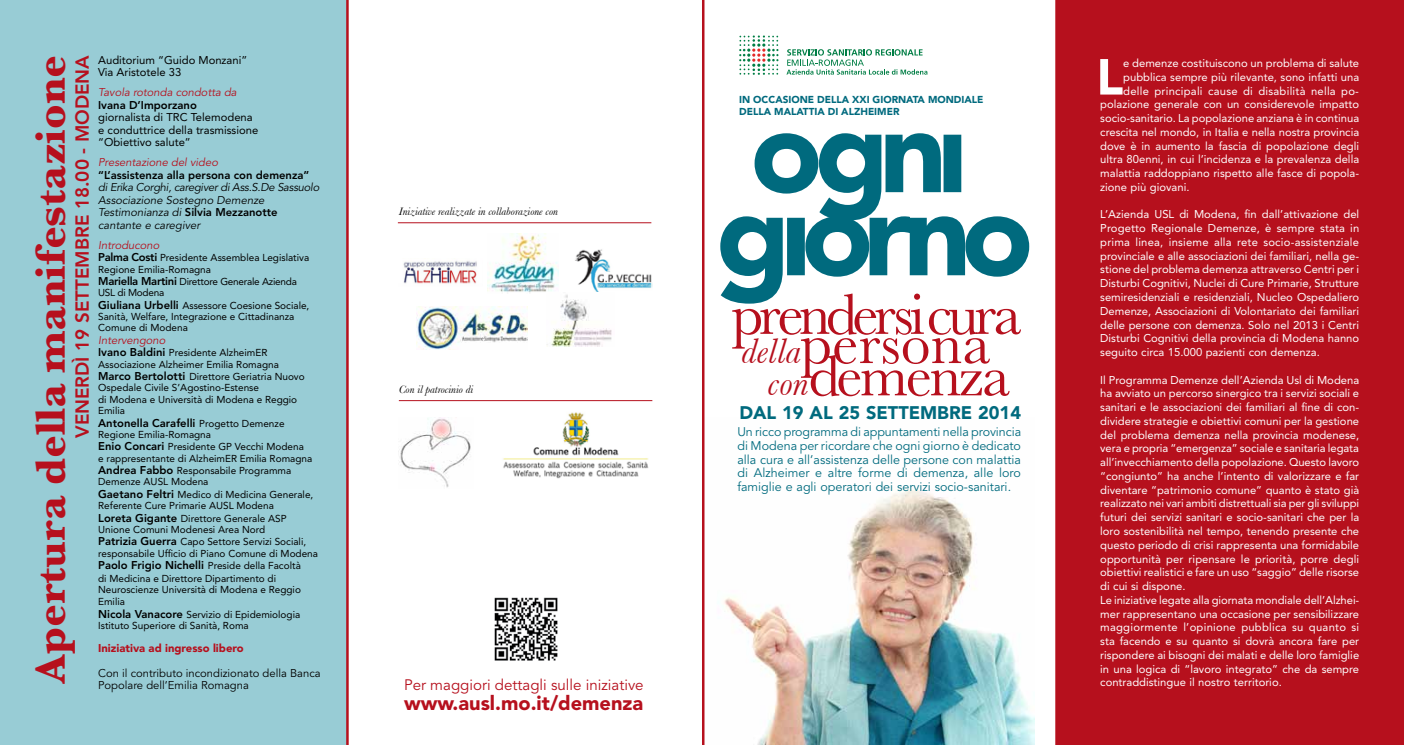
<style>
.page{position:relative;width:1404px;height:745px;background:#fff}
.page>*{position:absolute;margin:0;border:0;box-sizing:border-box;transform-origin:0 0}
.t1{font:900 118.12px "Avenir";color:#006a7e}
.t2{font:59.88px "Baskerville";letter-spacing:-.08em;color:#b6101d}
.t3{font:59.88px "Baskerville";color:#b6101d}
.t4{font:59.88px "Baskerville";letter-spacing:-.04em;color:#b6101d}
.t5{font:900 50.12px "Avenir";color:#fff}
.t6{font:700 43.75px "Baskerville";color:#b6101d}
.t7{font:900 20px "Avenir";color:#b6101d}
.t8{font:800 18.75px "Avenir";color:#b6101d}
.t9{font:900 18.12px "Avenir";color:#006a7e}
.t10{font:15.12px "Avenir";color:#b6101d}
.t11{font:12.5px/13.8px "Avenir";color:#006a7e;text-align:justify}
.t12{font:11.25px/13.8px "Avenir";color:#fff;text-align:justify}
.t13{font:800 11.25px "Avenir";color:#000}
.t14{font:italic 11.25px/12.5px "Avenir";color:#000}
.t15{font:11.25px/12.5px "Avenir";color:#000}
.t16{font:italic 11.25px "Avenir";color:#b6101d}
.t17{font:11.25px "Avenir";color:#000}
.t18{font:italic 11.25px "Baskerville";color:#000}
.t19{font:11.25px "Avenir";letter-spacing:.02em;color:#fff}
.t20{font:900 11.25px "Avenir";color:#b6101d}
.t21{font:10px/11.2px "Avenir";color:#000}
.t22{font:900 10px/11.2px "Avenir";color:#006a7e}
.t23{font:10px/11.2px "Avenir";letter-spacing:-.025em;color:#000}
.s1{font-weight:800;font-style:normal}
.s2{font-weight:800;font-size:11.25px}
.s3{font-weight:400;font-size:10px}
.s4{font-style:italic;font-size:36.88px}
</style>
<div class="page">
<div style="left:0;top:0;width:347px;height:744px;background:#98ccd5"></div>
<div style="left:1057px;top:0;width:346px;height:744px;background:#b6101d"></div>
<svg style="left:739px;top:35px;width:39px;height:40px"></svg>
<svg style="left:786px;top:49px;width:141px;height:26px"></svg>
<img style="left:494px;top:597px;width:64px;height:64px">
<img style="left:704px;top:417px;width:330px;height:327px">
<hr style="left:346px;top:0;width:2px;height:744px;background:#b6101d">
<hr style="left:702px;top:0;width:2px;height:744px;background:#b6101d">
<hr style="left:1055px;top:0;width:2px;height:744px;background:#b6101d">
<img style="left:400px;top:417px;width:71px;height:71px">
<img style="left:487px;top:233px;width:71px;height:60px">
<img style="left:416px;top:307px;width:111px;height:42px">
<img style="left:403px;top:261px;width:74px;height:23px">
<img style="left:575px;top:249px;width:77px;height:43px">
<img style="left:546px;top:292px;width:66px;height:54px">
<hr style="left:398px;top:222px;width:253px;height:1px;background:#b6101d">
<hr style="left:399px;top:400px;width:253px;height:1px;background:#b6101d">
<img style="left:503px;top:412px;width:146px;height:67px">
<h3 class="t8" style="left:71px;top:437px;width:383px;rotate:-90deg">Venerdì 19 settembre 18.00 - Modena</h3>
<h3 class="t6" style="left:25px;top:682px;width:628px;rotate:-90deg">Apertura della manifestazione</h3>
<p class="t15" style="left:98px;top:53px;width:151px">Auditorium “Guido Monzani”<br>Via Aristotele 33</p>
<p class="t16" style="left:98px;top:86px;width:140px">Tavola rotonda condotta da</p>
<p class="t13" style="left:98px;top:98px;width:100px">Ivana D’Imporzano</p>
<p class="t15" style="left:98px;top:111px;width:162px">giornalista di TRC Telemodena e conduttrice della trasmissione “Obiettivo salute”</p>
<p class="t16" style="left:98px;top:156px;width:121px">Presentazione del video</p>
<p class="t13" style="left:98px;top:168px;width:213px">“L’assistenza alla persona con demenza”</p>
<p class="t14" style="left:98px;top:181px;width:223px">di Erika Corghi, caregiver di Ass.S.De Sassuolo Associazione Sostegno Demenze Testimonianza di <span class="s1">Silvia Mezzanotte </span>cantante e caregiver</p>
<p class="t16" style="left:98px;top:238px;width:63px">Introducono</p>
<p class="t21" style="left:98px;top:252px;width:212px"><span class="s2">Palma Costi</span> Presidente Assemblea Legislativa<br>Regione Emilia-Romagna</p>
<p class="t23" style="left:98px;top:276px;width:200px"><span class="s2">Mariella Martini</span> Direttore Generale Azienda<br>USL di Modena</p>
<p class="t21" style="left:98px;top:299px;width:213px"><span class="s2">Giuliana Urbelli</span> Assessore Coesione Sociale,<br>Sanità, Welfare, Integrazione e Cittadinanza<br>Comune di Modena</p>
<p class="t16" style="left:98px;top:333px;width:69px">Intervengono</p>
<p class="t21" style="left:98px;top:347px;width:182px"><span class="s2">Ivano Baldini</span> Presidente AlzheimER<br>Associazione Alzheimer Emilia Romagna</p>
<p class="t21" style="left:98px;top:371px;width:208px"><span class="s2">Marco Bertolotti</span> Direttore Geriatria Nuovo<br>Ospedale Civile S’Agostino-Estense<br>di Modena e Università di Modena e Reggio<br>Emilia</p>
<p class="t13" style="left:98px;top:415px;width:188px">Antonella Carafelli <span class="s3">Progetto Demenze</span></p>
<p class="t21" style="left:98px;top:428px;width:207px;line-height:12.5px">Regione Emilia-Romagna<br><span class="s2">Enio Concari</span> Presidente GP Vecchi Modena</p>
<p class="t21" style="left:98px;top:451px;width:215px;line-height:12.5px">e rappresentante di AlzheimER Emilia Romagna<br><span class="s2">Andrea Fabbo</span> Responsabile Programma</p>
<p class="t21" style="left:98px;top:475px;width:217px;line-height:12.5px">Demenze AUSL Modena<br><span class="s2">Gaetano Feltri</span> Medico di Medicina Generale,</p>
<p class="t21" style="left:98px;top:499px;width:190px;line-height:12.5px">Referente Cure Primarie AUSL Modena<br><span class="s2">Loreta Gigante</span> Direttore Generale ASP</p>
<p class="t21" style="left:98px;top:523px;width:209px;line-height:12.5px">Unione Comuni Modenesi Area Nord<br><span class="s2">Patrizia Guerra</span> Capo Settore Servizi Sociali,</p>
<p class="t21" style="left:98px;top:547px;width:221px">responsabile Ufficio di Piano Comune di Modena</p>
<p class="t13" style="left:98px;top:558px;width:204px">Paolo Frigio Nichelli <span class="s3">Preside della Facoltà</span></p>
<p class="t21" style="left:98px;top:572px;width:204px">di Medicina e Direttore Dipartimento di<br>Neuroscienze Università di Modena e Reggio</p>
<p class="t21" style="left:98px;top:595px;width:203px;line-height:12.5px">Emilia<br><span class="s2">Nicola Vanacore</span> Servizio di Epidemiologia</p>
<p class="t21" style="left:98px;top:619px;width:152px">Istituto Superiore di Sanità, Roma</p>
<p class="t20" style="left:98px;top:640px;width:147px">INIZIATIVA AD INGRESSO LIBERO</p>
<p class="t17" style="left:98px;top:666px;width:224px">Con il contributo incondizionato della Banca</p>
<p class="t17" style="left:98px;top:678px;width:152px">Popolare dell’Emilia Romagna</p>
<p class="t18" style="left:399px;top:205px;width:161px">Iniziative realizzate in collaborazione con</p>
<p class="t18" style="left:399px;top:382px;width:76px">Con il patrocinio di</p>
<p class="t22" style="left:739px;top:94px;width:246px">IN OCCASIONE DELLA XXI GIORNATA MONDIALE<br>DELLA MALATTIA DI ALZHEIM ER</p>
<h1 class="t1" style="left:750px;top:79px;width:219px">OGNI</h1>
<h1 class="t1" style="left:716px;top:162px;width:319px">GIORNO</h1>
<h2 class="t2" style="left:732px;top:279px;width:291px">prendersi cura</h2>
<h2 class="t3" style="left:741px;top:308px;width:251px"><span class="s4">della</span>persona</h2>
<h2 class="t4" style="left:767px;top:340px;width:244px"><span class="s4">con</span>demenza</h2>
<h3 class="t9" style="left:739px;top:401px;width:283px">DAL 19 AL 25 SETTEMBRE 2014</h3>
<p class="t11" style="left:737px;top:425px;width:285px">Un ricco programma di appuntamenti nella provincia di Modena per ricordare che ogni giorno è dedicato alla cura e all’assistenza delle persone con malattia di Alzheimer e altre forme di demenza, alle loro famiglie e agli operatori dei servizi socio-sanitari.</p>
<h3 class="t5" style="left:1096px;top:47px;width:28px">L</h3>
<p class="t12" style="left:1123px;top:56px;width:237px">e demenze costituiscono un problema di salute</p>
<p class="t12" style="left:1123px;top:70px;width:237px">pubblica sempre più rilevante, sono infatti una</p>
<p class="t19" style="left:1123px;top:84px;width:237px">delle principali cause di disabilità nella po-</p>
<p class="t12" style="left:1100px;top:97px;width:260px">polazione generale con un considerevole impatto</p>
<p class="t12" style="left:1100px;top:111px;width:260px">socio-sanitario. La popolazione anziana è in continua</p>
<p class="t12" style="left:1100px;top:125px;width:260px">crescita nel mondo, in Italia e nella nostra provincia</p>
<p class="t12" style="left:1100px;top:139px;width:260px">dove è in aumento la fascia di popolazione degli</p>
<p class="t12" style="left:1100px;top:152px;width:260px">ultra 80enni, in cui l’incidenza e la prevalenza della</p>
<p class="t12" style="left:1100px;top:166px;width:260px">malattia raddoppiano rispetto alle fasce di popola-</p>
<p class="t12" style="left:1100px;top:180px;width:91px">zione più giovani.</p>
<p class="t12" style="left:1100px;top:207px;width:260px">L’Azienda USL di Modena, fin dall’attivazione del Progetto Regionale Demenze, è sempre stata in prima linea, insieme alla rete socio-assistenziale provinciale e alle associazioni dei familiari, nella ge&shy;stione del problema demenza attraverso Centri per i Disturbi Cognitivi, Nuclei di Cure Primarie, Strutture semiresidenziali e residenziali, Nucleo Ospedaliero Demenze, Associazioni di Volontariato dei familiari delle persone con demenza. Solo nel 2013 i Centri Disturbi Cognitivi della provincia di Modena hanno seguito circa 15.000 pazienti con demenza.</p>
<p class="t12" style="left:1100px;top:372px;width:260px;text-align:left">Il Programma Demenze dell’Azienda Usl di Modena ha avviato un percorso sinergico tra i servizi sociali e sanitari e le associazioni dei familiari al fine di con&shy;dividere strategie e obiettivi comuni per la gestione del problema demenza nella provincia modenese, vera e propria “emergenza” sociale e sanitaria legata all’invecchiamento della popolazione. Questo lavoro “congiunto” ha anche l’intento di valorizzare e far diventare “patrimonio comune” quanto è stato già realizzato nei vari ambiti distrettuali sia per gli sviluppi futuri dei servizi sanitari e socio-sanitari che per la loro sostenibilità nel tempo, tenendo presente che questo periodo di crisi rappresenta una formidabile opportunità per ripensare le priorità, porre degli obiettivi realistici e fare un uso “saggio” delle risorse di cui si dispone.<br>Le iniziative legate alla giornata mondiale dell’Alzhei&shy;mer rappresentano una occasione per sensibilizzare maggiormente l’opinione pubblica su quanto si sta facendo e su quanto si dovrà ancora fare per rispondere ai bisogni dei malati e delle loro famiglie in una logica di “lavoro integrato” che da sempre</p>
<h3 class="t10" style="left:404px;top:676px;width:241px">Per maggiori dettagli sulle iniziative</h3>
<p class="t12" style="left:1100px;top:675px;width:183px">contraddistingue il nostro territorio.</p>
<h3 class="t7" style="left:404px;top:690px;width:241px">WWW.AUSL.MO.IT/DEMENZA</h3>
</div>
